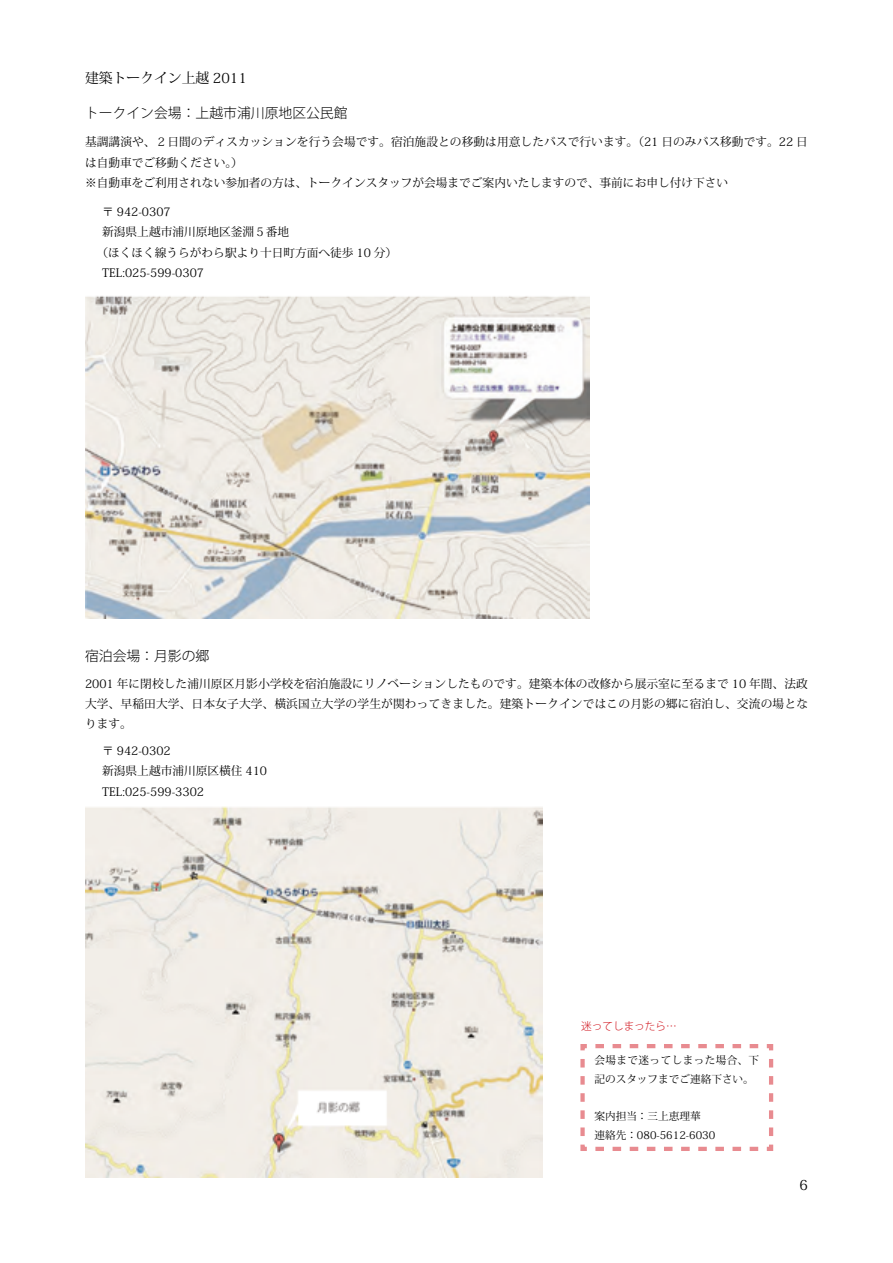
<style>
.page{position:relative;width:893px;height:1263px;background:#fff}
.page>*{position:absolute;margin:0;border:0;box-sizing:border-box;transform-origin:0 0}
.t1{font:300 13.8px "Koz Go Pro";color:#000}
.t2{font:13.8px "Koz Min Pro";color:#000}
.t3{font:11.7px/20.4px "Koz Min Pro";color:#000}
.t4{font:10.65px/18.6px "Koz Min Pro";color:#000}
.t5{font:300 10.65px "Koz Go Pro";color:#d0121b}
</style>
<div class="page">
<img style="left:85px;top:296px;width:504px;height:323px">
<img style="left:85px;top:807px;width:457px;height:371px">
<svg style="left:580px;top:1044px;width:194px;height:107px"></svg>
<p class="t2" style="left:85px;top:69px;width:163px">建築トークイン上越 2011</p>
<p class="t1" style="left:85px;top:104px;width:264px">トークイン会場：上越市浦川原地区公民館</p>
<p class="t3" style="left:85px;top:131px;width:724px">基調講演や、２日間のディスカッションを行う会場です。宿泊施設との移動は用意したバスで行います。（21 日のみバス移動です。22 日は自動車でご移動ください (。<br>※自動車をご利用されない参加者の方は、トークインスタッフが会場までご案内いたしますので、事前にお申し付け下さい</p>
<p class="t3" style="left:102px;top:201px;width:70px">〒 942-0307</p>
<p class="t3" style="left:102px;top:221px;width:189px">新潟県上越市浦川原地区釜淵５番地</p>
<p class="t3" style="left:96px;top:242px;width:302px">（ほくほく線うらがわら駅より十日町方面へ徒歩 10 分(</p>
<p class="t3" style="left:102px;top:262px;width:103px">TEL:025-599-0307</p>
<p class="t1" style="left:85px;top:647px;width:126px">宿泊会場：月影の郷</p>
<p class="t3" style="left:85px;top:673px;width:724px;text-align:justify">2001 年に閉校した浦川原区月影小学校を宿泊施設にリノベーションしたものです。建築本体の改修から展示室に至るまで 10 年間、法政大学、早稲田大学、日本女子大学、横浜国立大学の学生が関わってきました。建築トークインではこの月影の郷に宿泊し、交流の場となります。</p>
<p class="t3" style="left:102px;top:740px;width:166px">〒 942-0302<br>新潟県上越市浦川原区横住 410<br>TEL:025-599-3302</p>
<p class="t5" style="left:581px;top:1019px;width:97px">迷ってしまったら...</p>
<p class="t4" style="left:594px;top:1051px;width:166px">会場まで迷ってしまった場合、下記のスタッフまでご連絡下さい。</p>
<p class="t4" style="left:594px;top:1106px;width:122px">案内担当：三上恵理華<br>連絡先：080-5612-6030</p>
<p class="t2" style="left:799px;top:1175px;width:10px">6</p>
</div>
